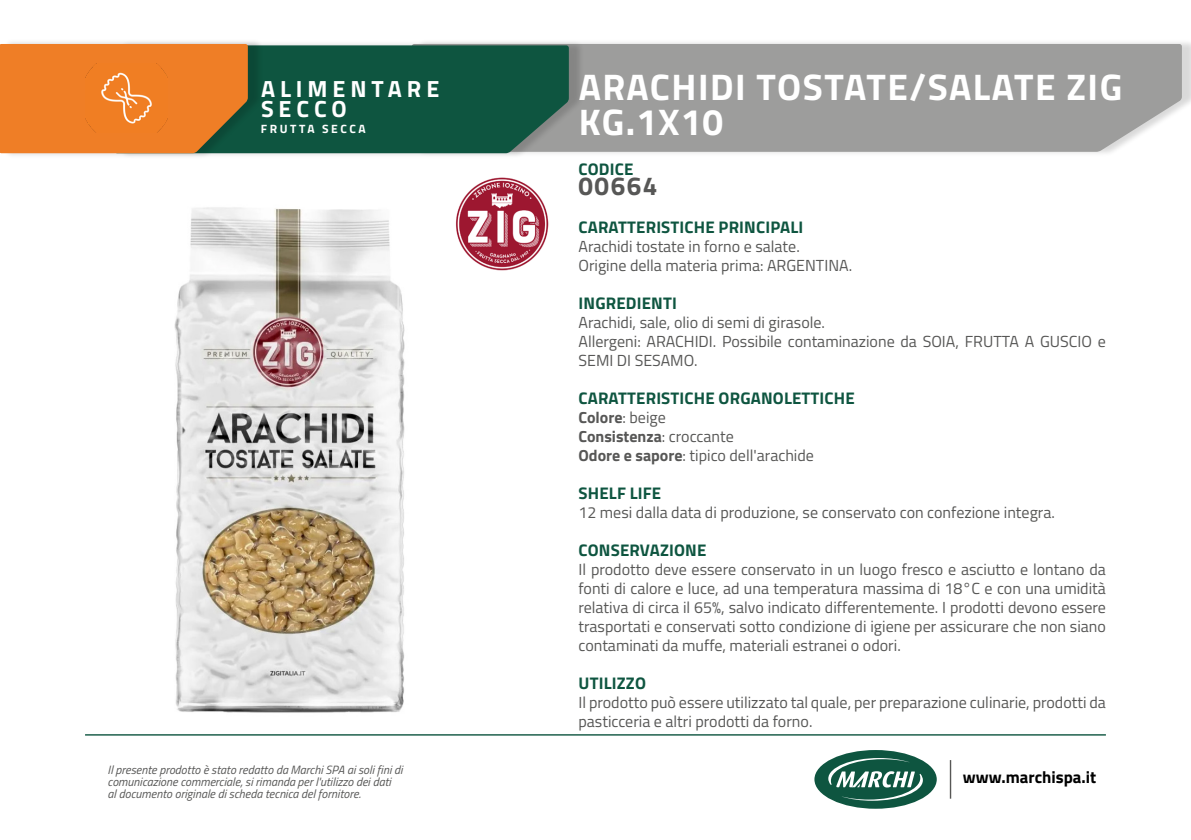
<style>
.page{position:relative;width:1191px;height:840px;background:#fff}
.page>*{position:absolute;margin:0;border:0;box-sizing:border-box;transform-origin:0 0}
.t1{font:700 37px "Titillium Web";letter-spacing:.04em;color:#fff}
.t2{font:700 26px "Titillium Web";letter-spacing:.06em;color:#575756}
.t3{font:700 23.4px/19.8px "Titillium Web";letter-spacing:.21em;color:#fff}
.t4{font:700 16.8px "Titillium Web";letter-spacing:.01em;color:#0e5540}
.t5{font:700 16.8px "Titillium Web";color:#000}
.t6{font:16px/19px "Titillium Web";color:#575756}
.t7{font:700 16px "Titillium Web";color:#575756}
.t8{font:italic 12px/12px "Titillium Web";color:#575756}
.t9{font:700 12px "Titillium Web";letter-spacing:.21em;color:#fff}
.s1{font-weight:400}
.s2{font-weight:700}
</style>
<div class="page">
<div style="left:416px;top:39px;width:775px;height:118px;background:#000;opacity:.15"></div>
<div style="left:584px;top:44px;width:597px;height:108px;background:#9d9d9c"></div>
<div style="left:119px;top:40px;width:465px;height:119px;background:#000;opacity:.15"></div>
<div style="left:263px;top:45px;width:306px;height:108px;background:#0e5540"></div>
<div style="left:4px;top:38px;width:259px;height:121px;background:#000;opacity:.15"></div>
<svg style="left:0;top:44px;width:248px;height:109px;background:#df7a27"></svg>
<img style="left:85px;top:63px;width:82px;height:69px">
<img style="left:174px;top:207px;width:231px;height:506px">
<img style="left:456px;top:177px;width:93px;height:94px">
<hr style="left:949px;top:759px;width:2px;height:39px;background:#575756">
<div style="left:814px;top:749px;width:122px;height:59px;background:#0e5540;border-radius:50%"></div>
<svg style="left:828px;top:757px;width:95px;height:43px"></svg>
<hr style="left:85px;top:733px;width:1021px;height:2px;background:#0e5540">
<p class="t3" style="left:261px;top:78px;width:180px">ALIMENTARE<br>SECCO</p>
<p class="t9" style="left:261px;top:120px;width:106px">FRUTTA SECCA</p>
<p class="t8" style="left:108px;top:762px;width:296px">Il presente prodotto è stato redatto da Marchi SPA ai soli fini di comunicazione commerciale, si rimanda per l'utilizzo dei dati<br>al documento originale di scheda tecnica del fornitore.</p>
<p class="t1" style="left:578px;top:59px;width:545px">ARACHIDI TOSTATE/SALATE ZIG</p>
<p class="t1" style="left:578px;top:93px;width:146px">KG.1X10</p>
<p class="t4" style="left:578px;top:156px;width:56px">CODICE</p>
<p class="t2" style="left:578px;top:166px;width:81px">00664</p>
<p class="t4" style="left:578px;top:214px;width:226px">CARATTERISTICHE PRINCIPALI</p>
<p class="t6" style="left:578px;top:236px;width:223px">Arachidi tostate in forno e salate.</p>
<p class="t6" style="left:578px;top:255px;width:275px">Origine della materia prima: ARGENTINA.</p>
<p class="t4" style="left:578px;top:290px;width:100px">INGREDIENTI</p>
<p class="t6" style="left:578px;top:312px;width:248px">Arachidi, sale, olio di semi di girasole.</p>
<p class="t6" style="left:578px;top:331px;width:529px">Allergeni: ARACHIDI. Possibile contaminazione da SOIA, FRUTTA A GUSCIO e<br>SEMI DI SESAMO.</p>
<p class="t4" style="left:578px;top:385px;width:278px">CARATTERISTICHE ORGANOLETTICHE</p>
<p class="t7" style="left:578px;top:405px;width:89px">Colore<span class="s1">: beige</span></p>
<p class="t7" style="left:578px;top:424px;width:157px">Consistenza<span class="s1">: croccante</span></p>
<p class="t6" style="left:578px;top:445px;width:237px"><span class="s2">Odore e sapore</span>: tipico dell'arachide</p>
<p class="t4" style="left:578px;top:480px;width:84px">SHELF LIFE</p>
<p class="t6" style="left:578px;top:502px;width:478px">12 mesi dalla data di produzione, se conservato con confezione integra.</p>
<p class="t4" style="left:578px;top:537px;width:129px">CONSERVAZIONE</p>
<p class="t6" style="left:578px;top:559px;width:529px;text-align:justify">Il prodotto deve essere conservato in un luogo fresco e asciutto e lontano da fonti di calore e luce, ad una temperatura massima di 18°C e con una umidità relativa di circa il 65%, salvo indicato differentemente. I prodotti devono essere trasportati e conservati sotto condizione di igiene per assicurare che non siano contaminati da muffe, materiali estranei o odori.</p>
<p class="t4" style="left:578px;top:670px;width:69px">UTILIZZO</p>
<p class="t6" style="left:578px;top:692px;width:529px">Il prodotto può essere utilizzato tal quale, per preparazione culinarie, prodotti da pasticceria e altri prodotti da forno.</p>
<p class="t5" style="left:963px;top:764px;width:135px">www.marchispa.it</p>
</div>
